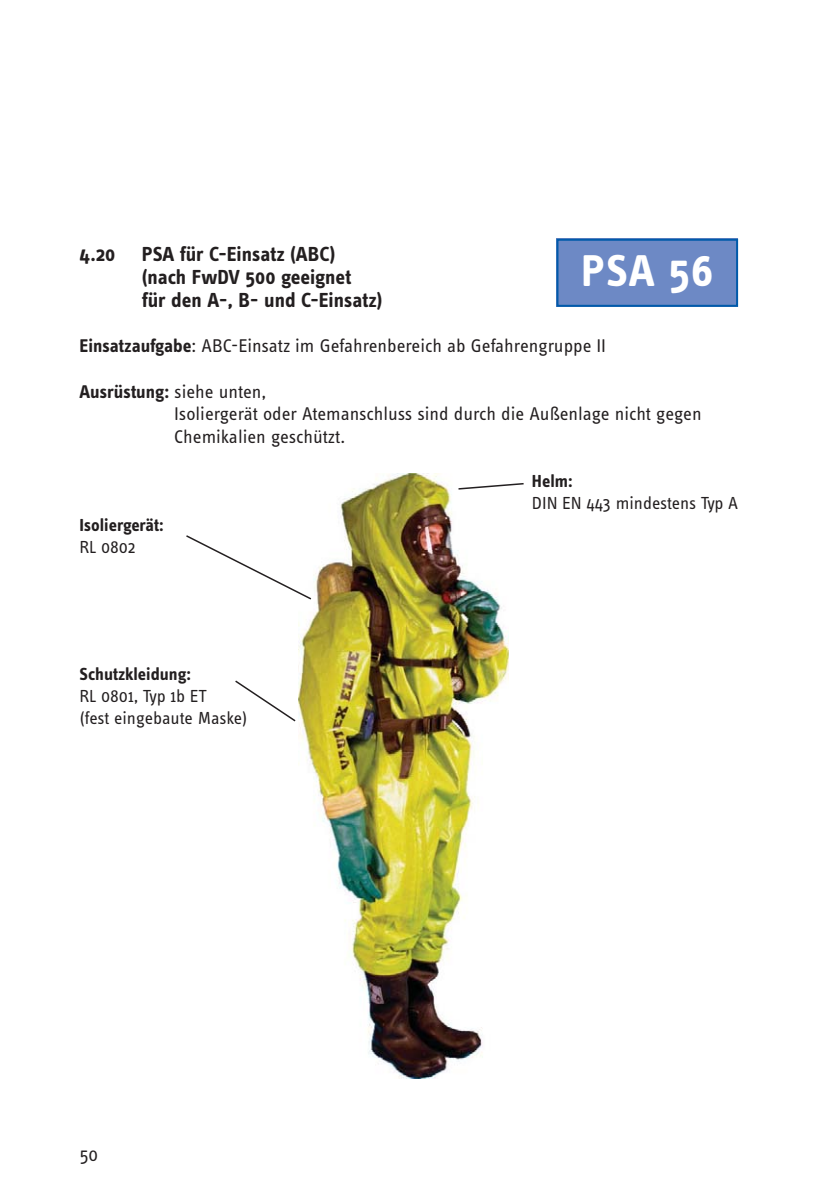
<style>
.page{position:relative;width:840px;height:1191px;background:#fff}
.page>*{position:absolute;margin:0;border:0;box-sizing:border-box;transform-origin:0 0}
.t1{font:700 46px "Info OT Text";color:#fff}
.t2{font:700 21px/22.6px "Info OT Text";color:#231f20}
.t3{font:19px/22.6px "Info OT Text";color:#231f20}
.t4{font:18px/22px "Info OT Text";color:#231f20}
.t5{font:700 18px "Info OT Text";color:#231f20}
.s1{font-weight:700}
</style>
<div class="page">
<div style="left:556px;top:239px;width:181px;height:68px;background:#6d89c5"></div>
<div style="left:556px;top:239px;width:181px;height:68px;border:2px solid #005aaa"></div>
<img style="left:298px;top:473px;width:210px;height:605px">
<svg style="left:456px;top:482px;width:68px;height:8px"></svg>
<svg style="left:186px;top:534px;width:127px;height:67px"></svg>
<svg style="left:235px;top:680px;width:61px;height:42px"></svg>
<p class="t2" style="left:79px;top:244px;width:37px">4.20</p>
<p class="t2" style="left:142px;top:244px;width:242px">PSA für C-Einsatz (ABC) (nach FwDV 500 geeignet<br>für den A-, B- und C-Einsatz)</p>
<p class="t3" style="left:79px;top:336px;width:527px"><span class="s1">Einsatzaufgabe</span>: ABC-Einsatz im Gefahrenbereich ab Gefahrengruppe II</p>
<p class="t3" style="left:174px;top:381px;width:528px;text-indent:-95px"><span class="s1">Ausrüstung:</span> siehe unten,<br>Isoliergerät oder Atemanschluss sind durch die Außenlage nicht gegen<br>Chemikalien geschützt.</p>
<h1 class="t1" style="left:580px;top:253px;width:134px">PSA 56</h1>
<p class="t5" style="left:79px;top:518px;width:86px">Isoliergerät:</p>
<p class="t4" style="left:79px;top:536px;width:58px">RL 0802</p>
<p class="t5" style="left:79px;top:667px;width:113px">Schutzkleidung:</p>
<p class="t4" style="left:79px;top:686px;width:169px">RL 0801, Typ 1b ET<br>(fest eingebaute Maske)</p>
<p class="t3" style="left:79px;top:1144px;width:20px">50</p>
<p class="t5" style="left:531px;top:474px;width:42px">Helm:</p>
<p class="t4" style="left:531px;top:493px;width:208px">DIN EN 443 mindestens Typ A</p>
</div>
